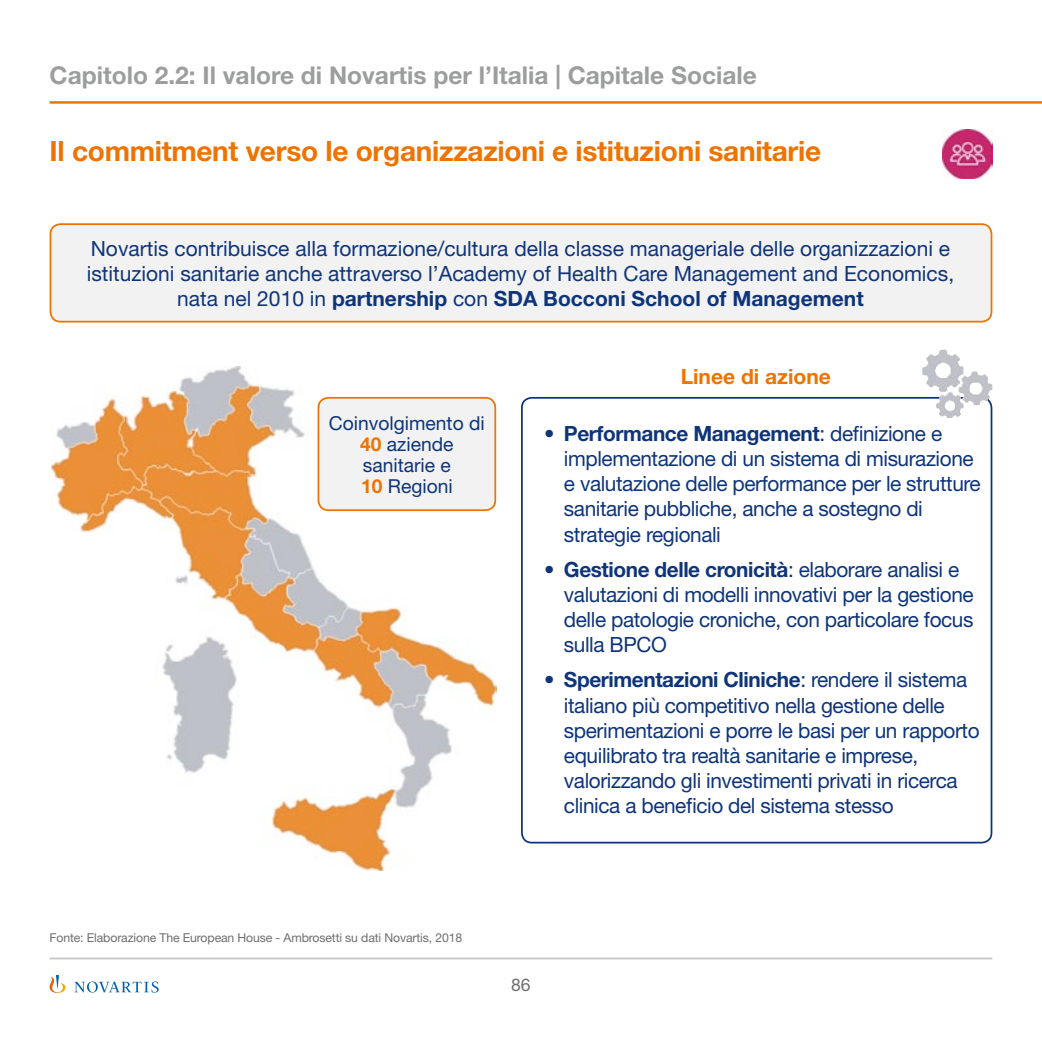
<style>
.page{position:relative;width:1042px;height:1042px;background:#fff}
.page>*{position:absolute;margin:0;border:0;box-sizing:border-box;transform-origin:0 0}
.t1{font:700 28px "Helvetica Neue";letter-spacing:-.01em;color:#ee7300}
.t2{font:700 24.5px "Helvetica Neue";color:#9c9d9d}
.t3{font:21px/25.2px "Helvetica Neue";letter-spacing:-.02em;color:#0e347a}
.t4{font:21px/25.2px "Helvetica Neue";color:#0e347a;text-align:center}
.t5{font:700 21px "Helvetica Neue";color:#ee7300}
.t6{font:19.25px/21px "Helvetica Neue";color:#0e347a;text-align:center}
.t7{font:17.5px "Helvetica Neue";color:#6f6f6e}
.t8{font:12.25px "Helvetica Neue";letter-spacing:-.01em;color:#6f6f6e}
.s1{font-weight:700}
.s2{font-weight:700;color:#ee7300}
</style>
<div class="page">
<hr style="left:50px;top:101px;width:992px;height:3px;background:#ee7300">
<svg style="left:50px;top:975px;width:109px;height:18px"></svg>
<hr style="left:50px;top:957px;width:942px;height:2px;background:#c5c6c6">
<img style="left:942px;top:129px;width:50px;height:50px">
<div style="left:50px;top:224px;width:941px;height:98px;background:#f2f2f2;border-radius:10px"></div>
<div style="left:50px;top:223px;width:942px;height:99px;border:2px solid #ee7300;border-radius:10px"></div>
<img style="left:51px;top:366px;width:445px;height:505px">
<div style="left:521px;top:397px;width:471px;height:446px;border:2px solid #0e347a;border-radius:10px"></div>
<div style="left:318px;top:398px;width:177px;height:112px;background:#f2f2f2;border-radius:10px"></div>
<div style="left:317px;top:397px;width:179px;height:114px;border:2px solid #ee7300;border-radius:10px"></div>
<img style="left:922px;top:350px;width:70px;height:55px">
<p class="t2" style="left:50px;top:60px;width:709px">Capitolo 2.2: Il valore di Novartis per l’Italia | Capitale Sociale</p>
<h1 class="t1" style="left:50px;top:133px;width:773px">Il commitment verso le organizzazioni e istituzioni sanitarie</h1>
<p class="t4" style="left:87px;top:236px;width:869px">Novartis contribuisce alla formazione/cultura della classe manageriale delle organizzazioni e istituzioni sanitarie anche attraverso l’Academy of Health Care Management and Economics, nata nel 2010 in <span class="s1">partnership</span> con <span class="s1">SDA Bocconi School of Management</span></p>
<p class="t6" style="left:329px;top:413px;width:157px">Coinvolgimento di<br><span class="s2">40</span> aziende sanitarie e<br><span class="s2">10</span> Regioni</p>
<p class="t5" style="left:681px;top:363px;width:152px">Linee di azione</p>
<p class="t3" style="left:564px;top:420px;width:418px;text-indent:-20px"><span class="s1">• Performance Management</span>: definizione e implementazione di un sistema di misurazione e valutazione delle performance per le strutture sanitarie pubbliche, anche a sostegno di strategie regionali</p>
<p class="t3" style="left:564px;top:556px;width:411px;text-indent:-20px"><span class="s1">• Gestione delle cronicità</span>: elaborare analisi e valutazioni di modelli innovativi per la gestione delle patologie croniche, con particolare focus sulla BPCO</p>
<p class="t3" style="left:564px;top:667px;width:417px;text-indent:-20px"><span class="s1">• Sperimentazioni Cliniche</span>: rendere il sistema italiano più competitivo nella gestione delle sperimentazioni e porre le basi per un rapporto equilibrato tra realtà sanitarie e imprese, valorizzando gli investimenti privati in ricerca clinica a beneficio del sistema stesso</p>
<p class="t8" style="left:50px;top:931px;width:414px">Fonte: Elaborazione The European House - Ambrosetti su dati Novartis, 2018</p>
<p class="t7" style="left:511px;top:974px;width:21px">86</p>
</div>
